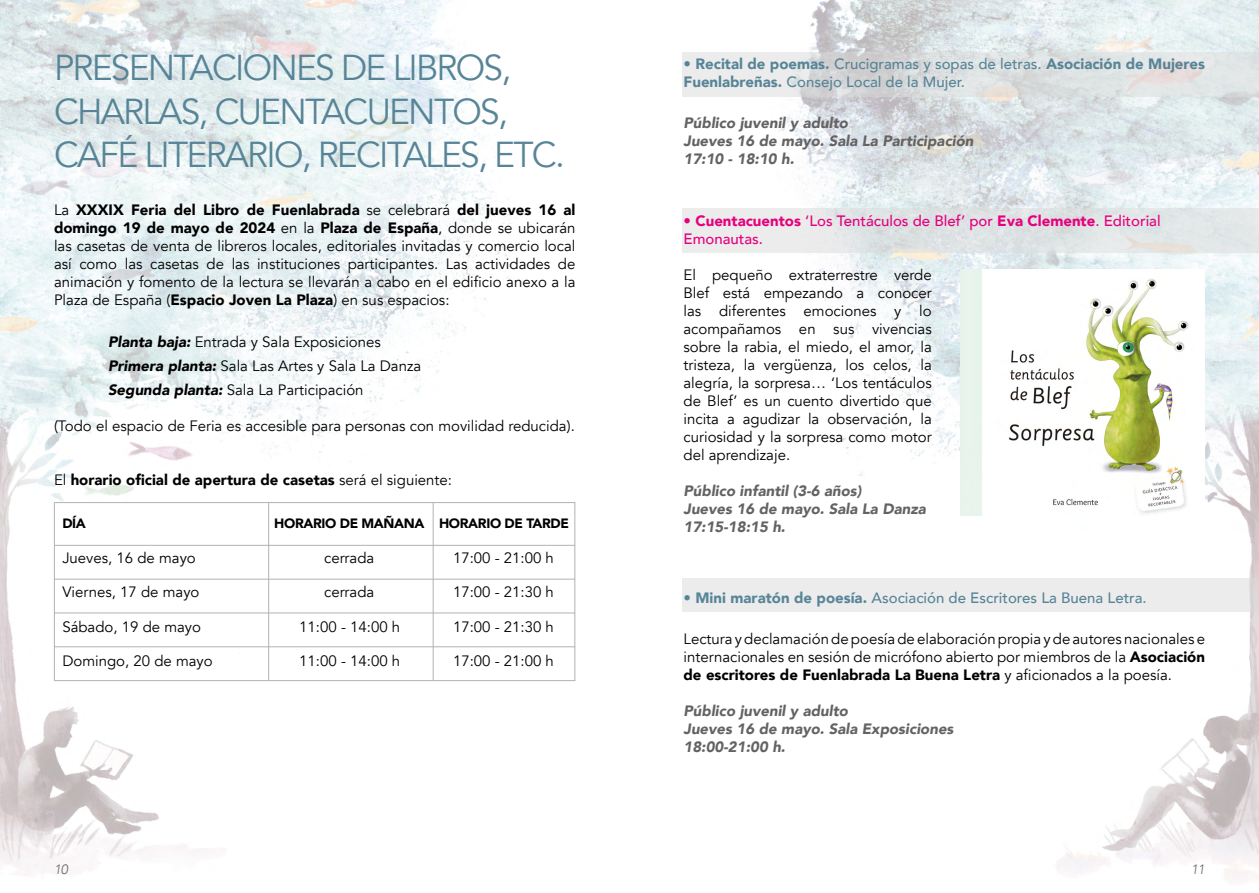
<style>
.page{position:relative;width:1259px;height:893px;background:#fff}
.page>*{position:absolute;margin:0;border:0;box-sizing:border-box;transform-origin:0 0}
.t1{font:36px/43.2px "Avenir";letter-spacing:-.05em;color:#578597}
.t2{font:15px/18px "Avenir";color:#000;text-align:justify}
.t3{font:italic 900 15px/18px "Avenir";color:#646363}
.t4{font:500 15px "Avenir";color:#578597}
.t5{font:500 15px/18px "Avenir";color:#e6007d}
.t6{font:900 15px "Avenir";color:#578597}
.t7{font:900 15px "Avenir";color:#000}
.t8{font:900 13.5px "Avenir";letter-spacing:-.025em;color:#000}
.t9{font:italic 300 13.5px "Avenir";color:#646363}
.s1{font-weight:900}
.s2{font-weight:900;font-style:italic}
.s3{font-weight:400}
.s4{font-weight:500}
</style>
<div class="page">
<img style="left:0;top:0;width:1259px;height:880px">
<svg style="left:682px;top:52px;width:577px;height:44px;background:#dfe0e1"></svg>
<div style="left:682px;top:208px;width:577px;height:44px;background:#e2e6e7"></div>
<div style="left:682px;top:578px;width:577px;height:34px;background:#ececec"></div>
<hr style="left:268px;top:503px;width:1px;height:178px;background:#b3b2b2">
<hr style="left:54px;top:579px;width:521px;height:1px;background:#b3b2b2">
<hr style="left:54px;top:545px;width:521px;height:1px;background:#b3b2b2">
<hr style="left:54px;top:502px;width:521px;height:1px;background:#b3b2b2">
<hr style="left:54px;top:613px;width:521px;height:1px;background:#b3b2b2">
<hr style="left:54px;top:646px;width:521px;height:1px;background:#b3b2b2">
<hr style="left:54px;top:680px;width:521px;height:1px;background:#b3b2b2">
<hr style="left:433px;top:502px;width:1px;height:178px;background:#b3b2b2">
<hr style="left:574px;top:502px;width:1px;height:179px;background:#b3b2b2">
<hr style="left:54px;top:502px;width:1px;height:179px;background:#b3b2b2">
<img style="left:960px;top:270px;width:245px;height:246px">
<h1 class="t1" style="left:54px;top:47px;width:458px">PRESENTACIONES DE LIBROS,</h1>
<h1 class="t1" style="left:54px;top:90px;width:512px">CHARLAS, CUENTACUENTOS,<br>CAFÉ LITERARIO, RECITALES, ETC.</h1>
<p class="t2" style="left:54px;top:201px;width:523px">La <span class="s1">XXXIX Feria del Libro de Fuenlabrada</span> se celebrará <span class="s1">del jueves 16 al domingo 19 de mayo de 2024</span> en la <span class="s1">Plaza de España</span>, donde se ubicarán las casetas de venta de libreros locales, editoriales invitadas y comercio local así como las casetas de las instituciones participantes. Las actividades de animación y fomento de la lectura se llevarán a cabo en el edificio anexo a la Plaza de España (<span class="s1">Espacio Joven La Plaza</span>) en sus espacios:</p>
<p class="t2" style="left:108px;top:330px;width:315px;line-height:24px;text-align:left"><span class="s2">Planta baja:</span> Entrada y Sala Exposiciones<br><span class="s2">Primera planta:</span> Sala Las Artes y Sala La Danza<br><span class="s2">Segunda planta:</span> Sala La Participación</p>
<p class="t2" style="left:54px;top:417px;width:522px">(Todo el espacio de Feria es accesible para personas con movilidad reducida).</p>
<p class="t7" style="left:54px;top:467px;width:399px"><span class="s3">El</span> horario oficial de apertura de casetas <span class="s3">será el siguiente:</span></p>
<p class="t8" style="left:62px;top:512px;width:25px">DÍA</p>
<p class="t8" style="left:274px;top:512px;width:296px">HORARIO DE MAÑANA HORARIO DE TARDE</p>
<p class="t2" style="left:62px;top:549px;width:135px">Jueves, 16 de mayo</p>
<p class="t2" style="left:324px;top:549px;width:52px">cerrada</p>
<p class="t2" style="left:453px;top:549px;width:102px">17:00 - 21:00 h</p>
<p class="t2" style="left:62px;top:583px;width:139px">Viernes, 17 de mayo</p>
<p class="t2" style="left:324px;top:583px;width:52px">cerrada</p>
<p class="t2" style="left:453px;top:583px;width:102px">17:00 - 21:30 h</p>
<p class="t2" style="left:62px;top:618px;width:140px">Sábado, 19 de mayo</p>
<p class="t2" style="left:299px;top:618px;width:102px">11:00 - 14:00 h</p>
<p class="t2" style="left:453px;top:618px;width:102px">17:00 - 21:30 h</p>
<p class="t2" style="left:62px;top:652px;width:152px">Domingo, 20 de mayo</p>
<p class="t2" style="left:299px;top:652px;width:102px">11:00 - 14:00 h</p>
<p class="t2" style="left:453px;top:652px;width:102px">17:00 - 21:00 h</p>
<p class="t6" style="left:683px;top:51px;width:523px">• Recital de poemas. <span class="s4">Crucigramas y sopas de letras.</span> Asociación de Mujeres</p>
<p class="t4" style="left:683px;top:69px;width:283px"><span class="s1">Fuenlabreñas.</span> Consejo Local de la Mujer.</p>
<p class="t3" style="left:683px;top:113px;width:291px">Público juvenil y adulto<br>Jueves 16 de mayo. Sala La Participación<br>17:10 - 18:10 h.</p>
<p class="t5" style="left:683px;top:211px;width:478px"><span class="s1">• Cuentacuentos</span> ‘Los Tentáculos de Blef’ por <span class="s1">Eva Clemente</span>. Editorial<br>Emonautas.</p>
<p class="t2" style="left:683px;top:266px;width:250px">El pequeño extraterrestre verde Blef está empezando a conocer las diferentes emociones y lo acompañamos en sus vivencias sobre la rabia, el miedo, el amor, la tristeza, la vergüenza, los celos, la alegría, la sorpresa… ‘Los tentáculos de Blef’ es un cuento divertido que incita a agudizar la observación, la curiosidad y la sorpresa como motor del aprendizaje.</p>
<p class="t3" style="left:683px;top:481px;width:244px">Público infantil (3-6 años)<br>Jueves 16 de mayo. Sala La Danza<br>17:15-18:15 h.</p>
<p class="t4" style="left:683px;top:584px;width:465px"><span class="s1">• Mini maratón de poesía.</span> Asociación de Escritores La Buena Letra.</p>
<p class="t2" style="left:683px;top:630px;width:523px">Lectura y declamación de poesía de elaboración propia y de autores nacionales e internacionales en sesión de micrófono abierto por miembros de la <span class="s1">Asociación de escritores de Fuenlabrada La Buena Letra</span> y aficionados a la poesía.</p>
<p class="t3" style="left:683px;top:702px;width:271px">Público juvenil y adulto<br>Jueves 16 de mayo. Sala Exposiciones<br>18:00-21:00 h.</p>
<p class="t9" style="left:54px;top:861px;width:15px">10</p>
<p class="t9" style="left:1191px;top:861px;width:15px">11</p>
</div>
